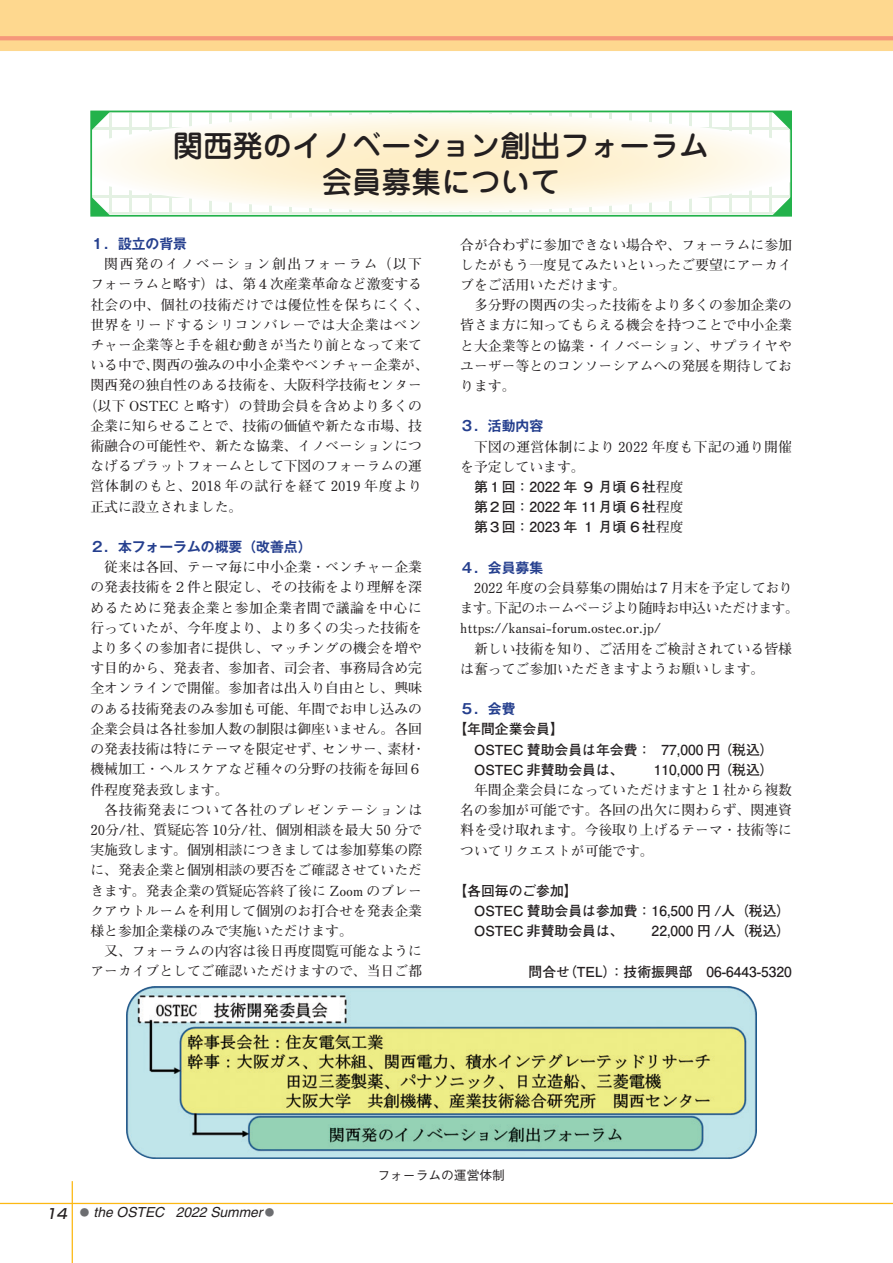
<style>
.page{position:relative;width:893px;height:1263px;background:#fff}
.page>*{position:absolute;margin:0;border:0;box-sizing:border-box;transform-origin:0 0}
.t1{font:500 29.7px/36.2px "Jun 34 Pro";color:#231f20;text-align:center}
.t2{font:700 13.8px/20.2px "Futo Min A101 Pr 6";color:#231f20;text-align:justify}
.t3{font:700 13.8px/20.2px "Futo Go B101 Pr 6";color:#231f20}
.t4{font:700 13.8px/20.2px "Futo Min A101 Pr 6";letter-spacing:.02em;color:#231f20}
.t5{font:700 13.8px "Gothic MB101 Pr 6 De";color:#253f8e}
.t6{font:700 13.8px "Futo Min A101 Pr 6";letter-spacing:.065em;color:#231f20}
.t7{font:700 13.8px "Futo Min A101 Pr 6";letter-spacing:.025em;color:#231f20}
.t8{font:700 13.8px "Futo Min A101 Pr 6";letter-spacing:.045em;color:#231f20}
.t9{font:italic 13.8px "Helvetica";color:#231f20}
.t10{font:700 13.8px "Futo Min A101 Pr 6";letter-spacing:.105em;color:#231f20}
.t11{font:500 12.75px "Gothic BBB Pr 6";color:#231f20}
.s1{font-family:"Futo Min A101 Pr 6"}
.s2{font-family:"Shin Go Pr 6";font-weight:500}
.s3{font-family:"Ryumin Pr 6";font-weight:300;font-style:normal;font-size:9.6px;color:#6c6d70}
</style>
<div class="page">
<hr style="left:72px;top:1181px;width:1px;height:82px;background:#fcb814">
<hr style="left:0;top:1203px;width:893px;height:1px;background:#fcb814">
<div style="left:0;top:0;width:893px;height:51px;background:#fed88f"></div>
<hr style="left:0;top:36px;width:893px;height:4px;background:#f6977a">
<hr style="left:109px;top:111px;width:3px;height:102px;background:#e4f1e3">
<hr style="left:129px;top:111px;width:3px;height:102px;background:#e4f1e3">
<hr style="left:149px;top:111px;width:3px;height:102px;background:#e4f1e3">
<hr style="left:169px;top:111px;width:3px;height:102px;background:#e4f1e3">
<hr style="left:189px;top:111px;width:3px;height:102px;background:#e4f1e3">
<hr style="left:209px;top:111px;width:3px;height:102px;background:#e4f1e3">
<hr style="left:229px;top:111px;width:3px;height:102px;background:#e4f1e3">
<hr style="left:249px;top:111px;width:3px;height:102px;background:#e4f1e3">
<hr style="left:269px;top:111px;width:3px;height:102px;background:#e4f1e3">
<hr style="left:289px;top:111px;width:3px;height:102px;background:#e4f1e3">
<hr style="left:309px;top:111px;width:3px;height:102px;background:#e4f1e3">
<hr style="left:329px;top:111px;width:3px;height:102px;background:#e4f1e3">
<hr style="left:349px;top:111px;width:3px;height:102px;background:#e4f1e3">
<hr style="left:369px;top:111px;width:3px;height:102px;background:#e4f1e3">
<hr style="left:389px;top:111px;width:3px;height:102px;background:#e4f1e3">
<hr style="left:409px;top:111px;width:3px;height:102px;background:#e4f1e3">
<hr style="left:429px;top:111px;width:3px;height:102px;background:#e4f1e3">
<hr style="left:449px;top:111px;width:3px;height:102px;background:#e4f1e3">
<hr style="left:469px;top:111px;width:3px;height:102px;background:#e4f1e3">
<hr style="left:489px;top:111px;width:3px;height:102px;background:#e4f1e3">
<hr style="left:509px;top:111px;width:3px;height:102px;background:#e4f1e3">
<hr style="left:529px;top:111px;width:3px;height:102px;background:#e4f1e3">
<hr style="left:549px;top:111px;width:3px;height:102px;background:#e4f1e3">
<hr style="left:569px;top:111px;width:3px;height:102px;background:#e4f1e3">
<hr style="left:589px;top:111px;width:3px;height:102px;background:#e4f1e3">
<hr style="left:609px;top:111px;width:3px;height:102px;background:#e4f1e3">
<hr style="left:629px;top:111px;width:3px;height:102px;background:#e4f1e3">
<hr style="left:649px;top:111px;width:3px;height:102px;background:#e4f1e3">
<hr style="left:669px;top:111px;width:3px;height:102px;background:#e4f1e3">
<hr style="left:689px;top:111px;width:3px;height:102px;background:#e4f1e3">
<hr style="left:709px;top:111px;width:3px;height:102px;background:#e4f1e3">
<hr style="left:729px;top:111px;width:3px;height:102px;background:#e4f1e3">
<hr style="left:749px;top:111px;width:3px;height:102px;background:#e4f1e3">
<hr style="left:769px;top:111px;width:3px;height:102px;background:#e4f1e3">
<hr style="left:90px;top:212px;width:702px;height:1px;background:#e4f1e3">
<svg style="left:93px;top:114px;width:696px;height:97px"></svg>
<svg style="left:772px;top:114px;width:17px;height:17px"></svg>
<div style="left:90px;top:111px;width:702px;height:106px;border:2px solid #23b24b"></div>
<svg style="left:91px;top:111px;width:19px;height:20px"></svg>
<svg style="left:91px;top:197px;width:19px;height:19px"></svg>
<svg style="left:772px;top:197px;width:19px;height:19px"></svg>
<img style="left:126px;top:986px;width:630px;height:173px">
<h1 class="t1" style="left:173px;top:125px;width:537px">関西発のイノベーション創出フォーラム会員募集について</h1>
<p class="t5" style="left:90px;top:232px;width:98px">１．設立の背景</p>
<p class="t10" style="left:104px;top:253px;width:319px">関西発のイノベーション創出フォーラム（以下</p>
<p class="t2" style="left:90px;top:273px;width:333px">フォーラムと略す）は、第４次産業革命など激変する</p>
<p class="t7" style="left:90px;top:294px;width:340px">社会の中、個社の技術だけでは優位性を保ちにくく、</p>
<p class="t8" style="left:90px;top:314px;width:333px">世界をリードするシリコンバレーでは大企業はベン</p>
<p class="t2" style="left:90px;top:334px;width:333px">チャー企業等と手を組む動きが当たり前となって来て</p>
<p class="t2" style="left:90px;top:354px;width:340px">いる中で、関西の強みの中小企業やベンチャー企業が、</p>
<p class="t2" style="left:90px;top:375px;width:333px">関西発の独自性のある技術を、大阪科学技術センター</p>
<p class="t4" style="left:83px;top:395px;width:340px">（以下 OSTEC と略す）の賛助会員を含めより多くの</p>
<p class="t2" style="left:90px;top:415px;width:333px">企業に知らせることで、技術の価値や新たな市場、技</p>
<p class="t2" style="left:90px;top:435px;width:333px">術融合の可能性や、新たな協業、イノベーションにつ</p>
<p class="t2" style="left:90px;top:455px;width:333px">なげるプラットフォームとして下図のフォーラムの運</p>
<p class="t6" style="left:90px;top:475px;width:333px">営体制のもと、2018 年の試行を経て 2019 年度より</p>
<p class="t2" style="left:90px;top:496px;width:154px">正式に設立されました。</p>
<p class="t5" style="left:90px;top:535px;width:223px">２．本フォーラムの概要（改善点）</p>
<p class="t2" style="left:90px;top:556px;width:337px;text-align:left;text-indent:14px">従来は各回、テーマ毎に中小企業・ベンチャー企業の発表技術を２件と限定し、その技術をより理解を深めるために発表企業と参加企業者間で議論を中心に行っていたが、今年度より、より多くの尖った技術をより多くの参加者に提供し、マッチングの機会を増やす目的から、発表者、参加者、司会者、事務局含め完全オンラインで開催。参加者は出入り自由とし、興味のある技術発表のみ参加も可能、年間でお申し込みの企業会員は各社参加人数の制限は御座いません。各回の発表技術は特にテーマを限定せず、センサー、素材・機械加工・ヘルスケアなど種々の分野の技術を毎回６件程度発表致します。</p>
<p class="t2" style="left:90px;top:799px;width:333px;text-indent:14px">各技術発表について各社のプレゼンテーションは20分/社、質疑応答 10分/社、個別相談を最大 50 分で実施致します。個別相談につきましては参加募集の際に、発表企業と個別相談の要否をご確認させていただきます。発表企業の質疑応答終了後に Zoom のブレークアウトルームを利用して個別のお打合せを発表企業様と参加企業様のみで実施いただけます。</p>
<p class="t2" style="left:90px;top:940px;width:333px;text-align:right">又、フォーラムの内容は後日再度閲覧可能なようにアーカイブとしてご確認いただけますので、当日ご都</p>
<p class="t2" style="left:460px;top:234px;width:333px">合が合わずに参加できない場合や、フォーラムに参加したがもう一度見てみたいといったご要望にアーカイブをご活用いただけます。</p>
<p class="t2" style="left:460px;top:294px;width:333px;text-indent:14px">多分野の関西の尖った技術をより多くの参加企業の皆さま方に知ってもらえる機会を持つことで中小企業と大企業等との協業・イノベーション、サプライヤやユーザー等とのコンソーシアムへの発展を期待しております。</p>
<p class="t5" style="left:460px;top:415px;width:84px">３．活動内容</p>
<p class="t4" style="left:460px;top:436px;width:333px;text-indent:14px">下図の運営体制により 2022 年度も下記の通り開催を予定しています。</p>
<p class="t3" style="left:474px;top:476px;width:211px;text-align:justify">第１回：2022 年９月頃６社<span class="s1">程度</span>第２回：2022 年 11月頃６社<span class="s1">程度</span>第３回：2023 年１月頃６社<span class="s1">程度</span></p>
<p class="t5" style="left:460px;top:556px;width:84px">４．会員募集</p>
<p class="t2" style="left:460px;top:577px;width:340px;text-align:left;text-indent:14px">2022 年度の会員募集の開始は７月末を予定しております。下記のホームページより随時お申込いただけます。https://kansai-forum.ostec.or.jp/</p>
<p class="t2" style="left:460px;top:638px;width:333px;text-indent:14px">新しい技術を知り、ご活用をご検討されている皆様は奮ってご参加いただきますようお願いします。</p>
<p class="t5" style="left:460px;top:697px;width:57px">５．会費</p>
<p class="t3" style="left:460px;top:718px;width:315px;text-indent:-7px">【年間企業会員】<br>　OSTEC 賛助会員は年会費： 77,000 円（税込）　OSTEC 非賛助会員は、</p>
<p class="t3" style="left:654px;top:759px;width:121px">110,000 円（税込）</p>
<p class="t2" style="left:460px;top:779px;width:333px;text-indent:14px">年間企業会員になっていただけますと１社から複数名の参加が可能です。各回の出欠に関わらず、関連資料を受け取れます。今後取り上げるテーマ・技術等についてリクエストが可能です。</p>
<p class="t3" style="left:460px;top:880px;width:332px;text-indent:-7px">【各回毎のご参加】<br>　OSTEC 賛助会員は参加費：16,500 円 /人（税込）　OSTEC 非賛助会員は、</p>
<p class="t3" style="left:652px;top:920px;width:140px">22,000 円 /人（税込）</p>
<p class="t3" style="left:529px;top:961px;width:265px">問合せ（TEL）：技術振興部　06-6443-5320</p>
<p class="t9" style="left:46px;top:1204px;width:230px"><span class="s2">14</span> <span class="s3">●</span> the OSTEC 2022 Summer <span class="s3">●</span></p>
<p class="t11" style="left:377px;top:1165px;width:129px">フォーラムの運営体制</p>
</div>
